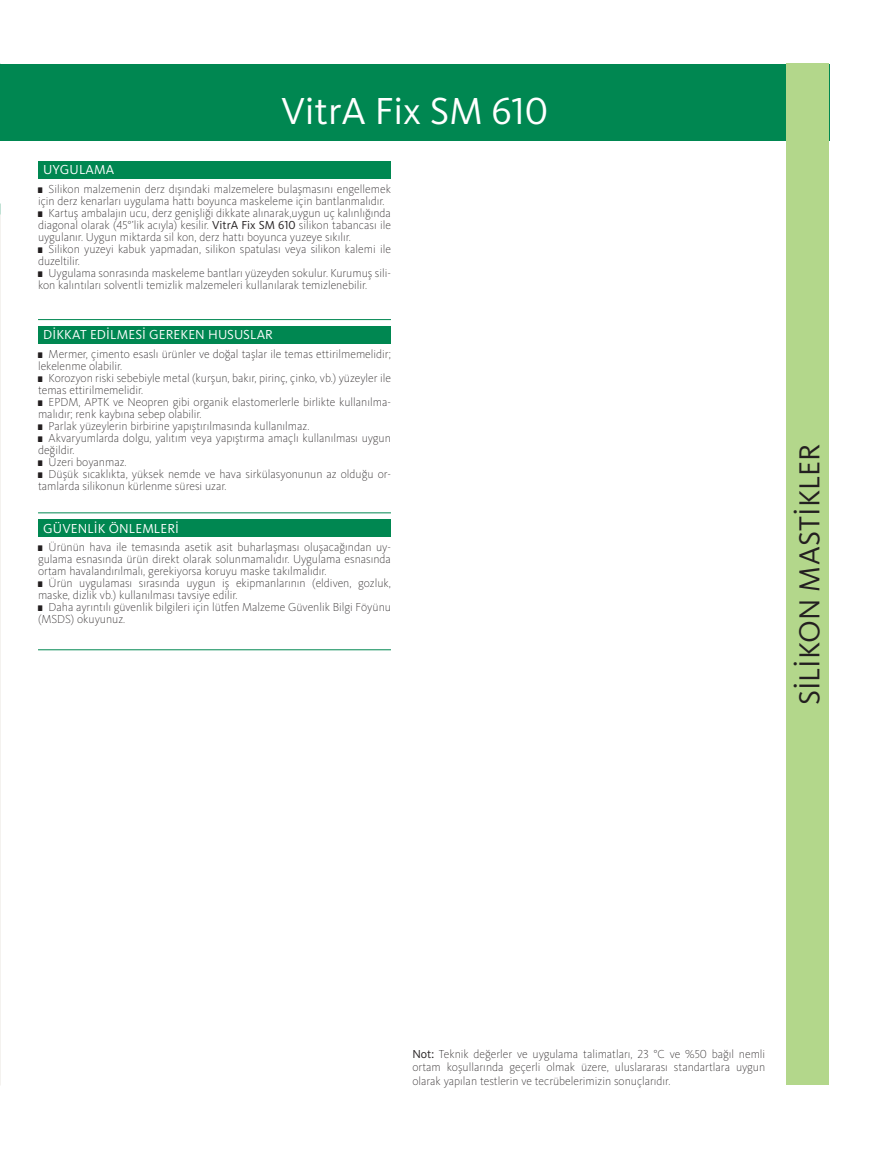
<style>
.page{position:relative;width:893px;height:1149px;background:#fff}
.page>*{position:absolute;margin:0;border:0;box-sizing:border-box;transform-origin:0 0}
.t1{font:39px "Kievit Pro";color:#fff}
.t2{font:30px "Kievit Pro";color:#231f20}
.t3{font:13.5px "Kievit Pro";letter-spacing:.01em;color:#fff}
.t4{font:200 12px/12px "Kievit Pro";color:#231f20}
.s1{font-family:"Carta";font-weight:400;font-size:7.05px}
.s2{font-weight:400}
</style>
<div class="page">
<img style="left:0;top:669px;width:1px;height:281px">
<img style="left:0;top:376px;width:1px;height:281px">
<div style="left:38px;top:161px;width:353px;height:17px;background:#008751"></div>
<div style="left:38px;top:326px;width:353px;height:17px;background:#008751"></div>
<div style="left:38px;top:519px;width:353px;height:17px;background:#008751"></div>
<hr style="left:38px;top:512px;width:353px;height:1px;background:#008751">
<hr style="left:38px;top:319px;width:353px;height:1px;background:#008751">
<hr style="left:38px;top:649px;width:353px;height:1px;background:#008751">
<div style="left:0;top:64px;width:829px;height:76px;background:#008751"></div>
<div style="left:787px;top:64px;width:42px;height:1020px;background:#b3d78b"></div>
<p class="t3" style="left:43px;top:162px;width:73px">UYGULAMA</p>
<h1 class="t1" style="left:281px;top:88px;width:269px">VitrA Fix SM 610</h1>
<p class="t4" style="left:38px;top:183px;width:354px"><span class="s1">à</span> Silikon malzemenin derz dışındaki malzemelere bulaşmasını engellemek için derz kenarları uygulama hattı boyunca maskeleme için bantlanmalıdır. <span class="s1">à</span> Kartuş ambalajın ucu, derz genişliği dikkate alınarak,uygun uç kalınlığında diagonal olarak (45°’lik acıyla) kesilir. <span class="s2">VitrA Fix SM 610</span> silikon tabancası ile uygulanır. Uygun miktarda sil kon, derz hattı boyunca yuzeye sıkılır.<br><span class="s1">à</span> Silikon yuzeyi kabuk yapmadan, silikon spatulası veya silikon kalemi ile duzeltilir.<br><span class="s1">à</span> Uygulama sonrasında maskeleme bantları yüzeyden sokulur. Kurumuş sili&shy;kon kalıntıları solventli temizlik malzemeleri kullanılarak temizlenebilir.</p>
<p class="t3" style="left:43px;top:326px;width:231px">DİKKAT EDİLMESİ GEREKEN HUSUSLAR</p>
<p class="t4" style="left:38px;top:348px;width:354px"><span class="s1">à</span> Mermer, çimento esaslı ürünler ve doğal taşlar ile temas ettirilmemelidir; lekelenme olabilir.<br><span class="s1">à</span> Korozyon riski sebebiyle metal (kurşun, bakır, pirinç, çinko, vb.) yüzeyler ile temas ettirilmemelidir.<br><span class="s1">à</span> EPDM, APTK ve Neopren gibi organik elastomerlerle birlikte kullanılma&shy;malıdır; renk kaybına sebep olabilir.<br><span class="s1">à</span> Parlak yüzeylerin birbirine yapıştırılmasında kullanılmaz.<br><span class="s1">à</span> Akvaryumlarda dolgu, yalıtım veya yapıştırma amaçlı kullanılması uygun değildir.<br><span class="s1">à</span> Üzeri boyanmaz.<br><span class="s1">à</span> Düşük sıcaklıkta, yüksek nemde ve hava sirkülasyonunun az olduğu or&shy;tamlarda silikonun kürlenme süresi uzar.</p>
<p class="t3" style="left:43px;top:519px;width:137px">GÜVENLİK ÖNLEMLERİ</p>
<p class="t4" style="left:38px;top:541px;width:354px"><span class="s1">à</span> Ürünün hava ile temasında asetik asit buharlaşması oluşacağından uy&shy;gulama esnasında ürün direkt olarak solunmamalıdır. Uygulama esnasında ortam havalandırılmalı, gerekiyorsa koruyu maske takılmalıdır.<br><span class="s1">à</span> Ürün uygulaması sırasında uygun iş ekipmanlarının (eldiven, gozluk, maske, dizlik vb.) kullanılması tavsiye edilir.<br><span class="s1">à</span> Daha ayrıntılı güvenlik bilgileri için lütfen Malzeme Güvenlik Bilgi Föyünu (MSDS) okuyunuz.</p>
<h2 class="t2" style="left:791px;top:704px;width:262px;rotate:-90deg">SİLİKON MASTİKLER</h2>
<p class="t4" style="left:412px;top:1046px;width:354px;line-height:13.5px;text-align:justify"><span class="s2">Not:</span> Teknik değerler ve uygulama talimatları, 23 °C ve %50 bağıl nemli ortam koşullarında geçerli olmak üzere, uluslararası standartlara uygun olarak yapılan testlerin ve tecrübelerimizin sonuçlarıdır.</p>
</div>
